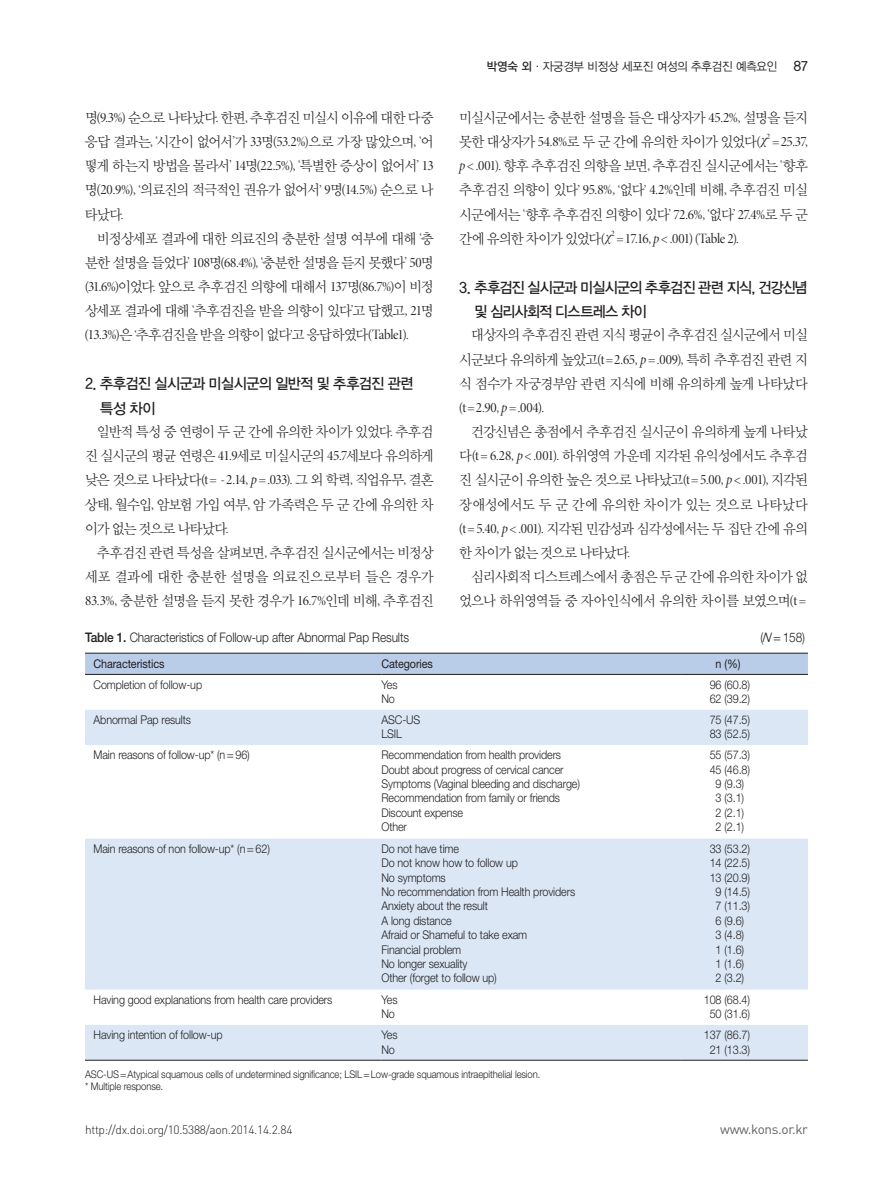
<style>
.page{position:relative;width:893px;height:1191px;background:#fff}
.page>*{position:absolute;margin:0;border:0;box-sizing:border-box;transform-origin:0 0}
.t1{font:15px/24.2px "YDIYGO330";letter-spacing:-.05em;color:#231f20;scale:.95 1}
.t2{font:14.25px/24.2px "YDIY Mj O320";letter-spacing:-.055em;color:#231f20;text-align:justify;scale:.96 1}
.t3{font:14.25px "Minion Pro Disp";letter-spacing:-.045em;color:#231f20;scale:.96 1}
.t4{font:14.25px "Minion Pro Disp";letter-spacing:-.025em;color:#231f20;scale:.96 1}
.t5{font:13.5px "DIN Pro";letter-spacing:-.025em;color:#636366}
.t6{font:300 13.2px "Helvetica Neue LT Std";letter-spacing:-.01em;color:#231f20;scale:.9 1}
.t7{font:300 12px/14.4px "Helvetica Neue LT Std";letter-spacing:-.01em;color:#231f20;scale:.9 1}
.t8{font:300 12px "DIN Pro";letter-spacing:-.025em;color:#231f20}
.t9{font:12px "Helvetica Neue LT Std";letter-spacing:-.01em;color:#231f20;scale:.9 1}
.t10{font:12px "YDIYGO320";letter-spacing:-.02em;color:#231f20;scale:.95 1}
.t11{font:300 10.5px/12.6px "Helvetica Neue LT Std";letter-spacing:-.01em;color:#231f20;scale:.9 1}
.s1{font-family:"Minion Pro Disp"}
.s2{font-family:"Minion Pro It Disp"}
.s3{font-family:"YDIYGO330"}
.s4{font-family:"YDIYGO330";font-size:13.5px}
.s5{font-family:"Times New Roman";font-style:italic}
.s6{font-family:"YDIY Mj O320"}
.s7{font-weight:500}
.s8{font-style:italic}
</style>
<div class="page">
<div style="left:85px;top:654px;width:723px;height:20px;background:#b9cde9"></div>
<svg style="left:85px;top:710px;width:723px;height:350px;fill:#dbe7f5"></svg>
<hr style="left:85px;top:1060px;width:296px;height:1px;background:#231f20">
<hr style="left:381px;top:1060px;width:300px;height:1px;background:#231f20">
<hr style="left:681px;top:1060px;width:127px;height:1px;background:#231f20">
<hr style="left:85px;top:653px;width:296px;height:1px;background:#231f20">
<hr style="left:381px;top:653px;width:300px;height:1px;background:#231f20">
<hr style="left:681px;top:653px;width:127px;height:1px;background:#231f20">
<hr style="left:85px;top:674px;width:296px;height:1px;background:#231f20">
<hr style="left:381px;top:674px;width:300px;height:1px;background:#231f20">
<hr style="left:681px;top:674px;width:127px;height:1px;background:#231f20">
<p class="t2" style="left:85px;top:106px;width:365px">명<span class="s1">(9.3%)</span> 순으로 나타났다<span class="s1">.</span> 한편<span class="s1">,</span> 추후검진 미실시 이유에 대한 다중 응답 결과는<span class="s1">, ‘</span>시간이 없어서<span class="s1">’</span>가 <span class="s1">33</span>명<span class="s1">(53.2%)</span>으로 가장 많았으며<span class="s1">, ‘</span>어 떻게 하는지 방법을 몰라서<span class="s1">’ 14</span>명<span class="s1">(22.5%), ‘</span>특별한 증상이 없어서<span class="s1">’ 13 </span>명<span class="s1">(20.9%), ‘</span>의료진의 적극적인 권유가 없어서<span class="s1">’ 9</span>명<span class="s1">(14.5%)</span> 순으로 나 타났다<span class="s1">.</span></p>
<p class="t2" style="left:85px;top:226px;width:365px;text-indent:12px">비정상세포 결과에 대한 의료진의 충분한 설명 여부에 대해 <span class="s1">‘</span>충 분한 설명을 들었다<span class="s1">’ 108</span>명<span class="s1">(68.4%), ‘</span>충분한 설명을 듣지 못했다<span class="s1">’ 50</span>명 <span class="s1">(31.6%)</span>이었다<span class="s1">.</span> 앞으로 추후검진 의향에 대해서 <span class="s1">137</span>명<span class="s1">(86.7%)</span>이 비정 상세포 결과에 대해 <span class="s1">‘</span>추후검진을 받을 의향이 있다<span class="s1">’</span>고 답했고<span class="s1">, 21</span>명 <span class="s1">(13.3%)</span>은 <span class="s1">‘</span>추후검진을 받을 의향이 없다<span class="s1">’</span>고 응답하였다<span class="s1">(Table1).</span></p>
<p class="t1" style="left:100px;top:372px;width:332px;text-indent:-15px">2. 추후검진 실시군과 미실시군의 일반적 및 추후검진 관련 특성 차이</p>
<p class="t2" style="left:85px;top:420px;width:365px;text-indent:12px">일반적 특성 중 연령이 두 군 간에 유의한 차이가 있었다<span class="s1">.</span> 추후검 진 실시군의 평균 연령은 <span class="s1">41.9</span>세로 미실시군의 <span class="s1">45.7</span>세보다 유의하게 낮은 것으로 나타났다<span class="s1">(t= -2.14,</span> <span class="s2">p</span><span class="s1">=.033).</span> 그 외 학력<span class="s1">,</span> 직업유무<span class="s1">,</span> 결혼 상태<span class="s1">,</span> 월수입<span class="s1">,</span> 암보험 가입 여부<span class="s1">,</span> 암 가족력은 두 군 간에 유의한 차 이가 없는 것으로 나타났다<span class="s1">.</span></p>
<p class="t2" style="left:85px;top:540px;width:365px;text-indent:12px">추후검진 관련 특성을 살펴보면<span class="s1">,</span> 추후검진 실시군에서는 비정상 세포 결과에 대한 충분한 설명을 의료진으로부터 들은 경우가 <span class="s1">83.3%,</span> 충분한 설명을 듣지 못한 경우가 <span class="s1">16.7%</span>인데 비해<span class="s1">,</span> 추후검진</p>
<p class="t10" style="left:487px;top:60px;width:339px"><span class="s3">박영숙 외</span>·자궁경부 비정상 세포진 여성의 추후검진 예측요인 <span class="s4">87</span></p>
<p class="t2" style="left:459px;top:106px;width:365px">미실시군에서는 충분한 설명을 들은 대상자가 <span class="s1">45.2%,</span> 설명을 듣지 못한 대상자가 <span class="s1">54.8%</span>로 두 군 간에 유의한 차이가 있었다<span class="s1">(</span><span class="s5">χ</span><sup>2</sup> <span class="s1">=25.37, </span><span class="s2">p</span><span class="s1">&lt;.001).</span> 향후 추후검진 의향을 보면<span class="s1">,</span> 추후검진 실시군에서는 <span class="s1">‘</span>향후 추후검진 의향이 있다<span class="s1">’ 95.8%, ‘</span>없다<span class="s1">’ 4.2%</span>인데 비해<span class="s1">,</span> 추후검진 미실 시군에서는 <span class="s1">‘</span>향후 추후검진 의향이 있다<span class="s1">’ 72.6%, ‘</span>없다<span class="s1">’ 27.4%</span>로 두 군</p>
<p class="t3" style="left:459px;top:230px;width:293px"><span class="s6">간에 유의한 차이가 있었다</span>(<span class="s5">χ</span><sup>2</sup> =17.16, <span class="s2">p</span>&lt; .001) (Table 2).</p>
<p class="t1" style="left:474px;top:275px;width:352px;text-indent:-15px">3. 추후검진 실시군과 미실시군의 추후검진 관련 지식, 건강신념 및 심리사회적 디스트레스 차이</p>
<p class="t2" style="left:459px;top:323px;width:365px;text-indent:12px">대상자의 추후검진 관련 지식 평균이 추후검진 실시군에서 미실 시군보다 유의하게 높았고<span class="s1">(t=2.65,</span> <span class="s2">p</span> <span class="s1">=.009),</span> 특히 추후검진 관련 지 식 점수가 자궁경부암 관련 지식에 비해 유의하게 높게 나타났다</p>
<p class="t4" style="left:459px;top:399px;width:90px">(t=2.90, <span class="s2">p</span>=.004).</p>
<p class="t2" style="left:459px;top:420px;width:365px;text-indent:12px">건강신념은 총점에서 추후검진 실시군이 유의하게 높게 나타났 다<span class="s1">(t= 6.28,</span> <span class="s2">p</span><span class="s1">&lt;.001).</span> 하위영역 가운데 지각된 유익성에서도 추후검 진 실시군이 유의한 높은 것으로 나타났고<span class="s1">(t=5.00,</span> <span class="s2">p</span><span class="s1">&lt;.001),</span> 지각된 장애성에서도 두 군 간에 유의한 차이가 있는 것으로 나타났다 <span class="s1">(t=5.40,</span> <span class="s2">p</span><span class="s1">&lt;.001).</span> 지각된 민감성과 심각성에서는 두 집단 간에 유의 한 차이가 없는 것으로 나타났다<span class="s1">.</span></p>
<p class="t2" style="left:459px;top:565px;width:365px;text-align:right">심리사회적 디스트레스에서 총점은 두 군 간에 유의한 차이가 없 었으나 하위영역들 중 자아인식에서 유의한 차이를 보였으며<span class="s1">(t=</span></p>
<p class="t6" style="left:85px;top:629px;width:362px"><span class="s7">Table 1.</span> Characteristics of Follow-up after Abnormal Pap Results</p>
<p class="t6" style="left:761px;top:629px;width:51px">(<span class="s8">N</span>=158)</p>
<p class="t9" style="left:94px;top:656px;width:80px">Characteristics</p>
<p class="t9" style="left:381px;top:656px;width:59px">Categories</p>
<p class="t9" style="left:716px;top:656px;width:29px">n (%)</p>
<p class="t7" style="left:94px;top:677px;width:122px">Completion of follow-up</p>
<p class="t7" style="left:381px;top:677px;width:19px">Yes<br>No</p>
<p class="t7" style="left:710px;top:677px;width:46px">96 (60.8)<br>62 (39.2)</p>
<p class="t7" style="left:94px;top:712px;width:110px">Abnormal Pap results</p>
<p class="t7" style="left:381px;top:712px;width:45px">ASC-US<br>LSIL</p>
<p class="t7" style="left:710px;top:712px;width:46px">75 (47.5)<br>83 (52.5)</p>
<p class="t7" style="left:94px;top:747px;width:175px">Main reasons of follow-up* (n=96)</p>
<p class="t7" style="left:381px;top:747px;width:222px">Recommendation from health providers<br>Doubt about progress of cervical cancer<br>Symptoms (Vaginal bleeding and discharge)<br>Recommendation from family or friends<br>Discount expense<br>Other</p>
<p class="t7" style="left:710px;top:747px;width:46px;text-align:center">55 (57.3)<br>45 (46.8)<br>9 (9.3)<br>3 (3.1)<br>2 (2.1)<br>2 (2.1)</p>
<p class="t7" style="left:94px;top:841px;width:198px">Main reasons of non follow-up* (n=62)</p>
<p class="t7" style="left:381px;top:841px;width:217px">Do not have time<br>Do not know how to follow up<br>No symptoms<br>No recommendation from Health providers<br>Anxiety about the result<br>A long distance<br>Afraid or Shameful to take exam<br>Financial problem<br>No longer sexuality<br>Other (forget to follow up)</p>
<p class="t7" style="left:710px;top:841px;width:46px;text-align:center">33 (53.2)<br>14 (22.5)<br>13 (20.9)<br>9 (14.5)<br>7 (11.3)<br>6 (9.6)<br>3 (4.8)<br>1 (1.6)<br>1 (1.6)<br>2 (3.2)</p>
<p class="t7" style="left:94px;top:992px;width:267px">Having good explanations from health care providers</p>
<p class="t7" style="left:381px;top:992px;width:19px">Yes<br>No</p>
<p class="t7" style="left:704px;top:992px;width:53px;text-align:center">108 (68.4)<br>50 (31.6)</p>
<p class="t7" style="left:94px;top:1027px;width:145px">Having intention of follow-up</p>
<p class="t7" style="left:381px;top:1027px;width:19px">Yes<br>No</p>
<p class="t7" style="left:704px;top:1027px;width:53px;text-align:center">137 (86.7)<br>21 (13.3)</p>
<p class="t11" style="left:85px;top:1067px;width:507px">ASC-US=Atypical squamous cells of undetermined significance; LSIL=Low-grade squamous intraepithelial lesion. * Multiple response.</p>
<p class="t8" style="left:85px;top:1121px;width:209px">http://dx.doi.org/10.5388/aon.2014.14.2.84</p>
<p class="t5" style="left:720px;top:1119px;width:89px">www.kons.or.kr</p>
</div>
